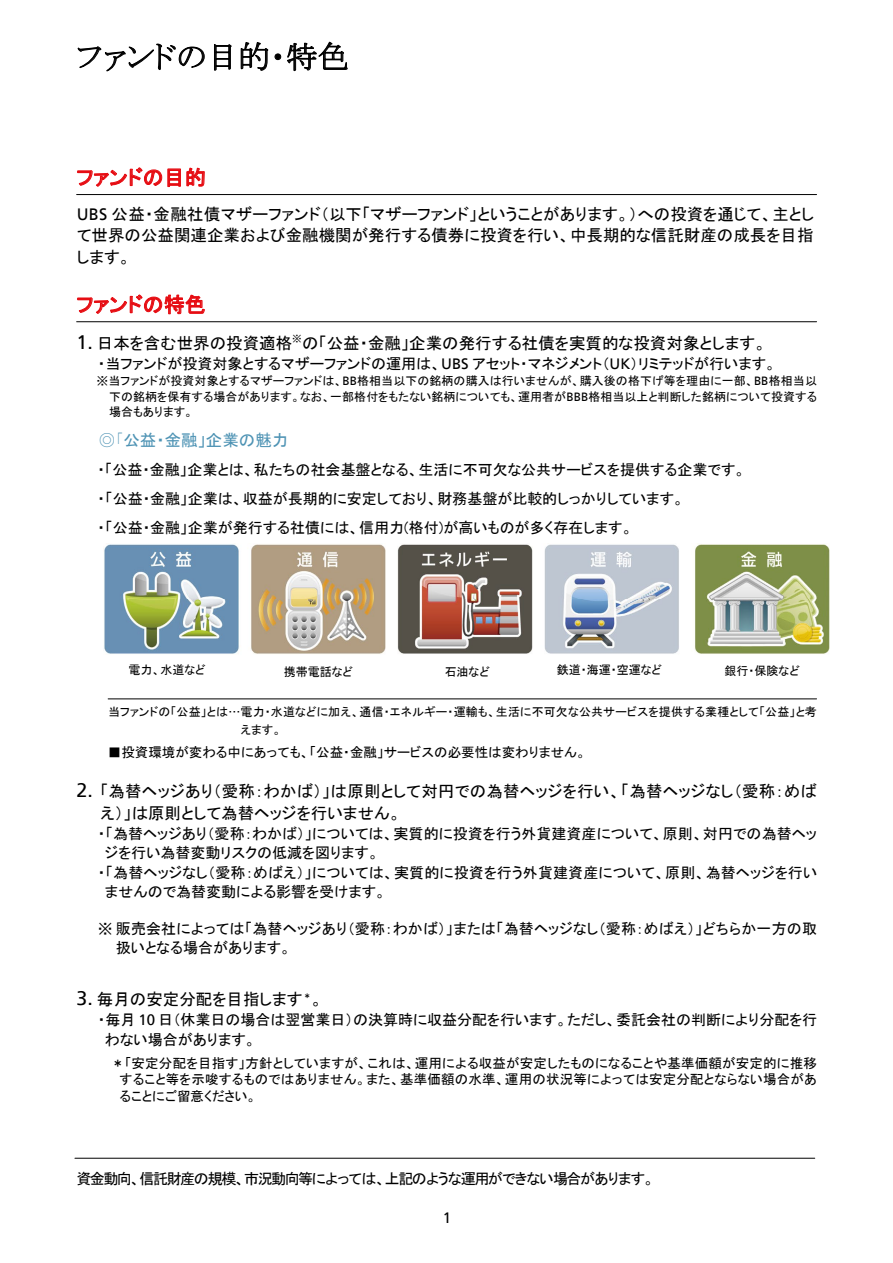
<style>
.page{position:relative;width:893px;height:1263px;background:#fff}
.page>*{position:absolute;margin:0;border:0;box-sizing:border-box;transform-origin:0 0}
.t1{font:31.5px "MS P Mincho";letter-spacing:.005em;color:#000}
.t2{font:21px "MS P Gothic";letter-spacing:.005em;color:#e60c12}
.t3{font:16.5px/21.5px "MS P Gothic";color:#000;text-align:justify}
.t4{font:16.5px "MS P Gothic";color:#4e93b4}
.t5{font:15px/29.1px "MS P Gothic";color:#000}
.t6{font:15px "MS P Gothic";letter-spacing:-.095em;color:#000}
.t7{font:15px "Frutiger 55 Roman";color:#000}
.t8{font:13.5px/16.5px "MS P Gothic";color:#000;text-align:justify}
.t9{font:12px/15.6px "MS P Gothic";letter-spacing:.005em;color:#000;text-align:justify}
.s1{font-family:"Frutiger 55 Roman"}
.s2{font-family:"Frutiger 55 Roman";font-size:19.5px}
.s3{font-family:"Frutiger LT Std";font-size:19.5px}
.s4{font-family:"MS P Mincho"}
</style>
<div class="page">
<svg style="left:78px;top:43px;width:127px;height:29px"></svg>
<svg style="left:214px;top:44px;width:17px;height:27px"></svg>
<svg style="left:241px;top:42px;width:27px;height:29px"></svg>
<svg style="left:274px;top:41px;width:74px;height:30px"></svg>
<svg style="left:77px;top:167px;width:104px;height:20px"></svg>
<svg style="left:187px;top:167px;width:18px;height:29px"></svg>
<svg style="left:77px;top:294px;width:128px;height:20px"></svg>
<img style="left:104px;top:544px;width:726px;height:110px">
<hr style="left:75px;top:1158px;width:740px;height:1px;background:#000">
<hr style="left:77px;top:321px;width:740px;height:1px;background:#000">
<hr style="left:77px;top:194px;width:740px;height:1px;background:#000">
<hr style="left:108px;top:699px;width:709px;height:1px;background:#000">
<h1 class="t1" style="left:77px;top:41px;width:274px">ファンドの目的・特色</h1>
<h2 class="t2" style="left:77px;top:167px;width:131px">ファンドの目的</h2>
<p class="t3" style="left:77px;top:203px;width:739px"><span class="s1">UBS</span> 公益・金融社債マザーファンド（以下「マザーファンド」ということがあります。）への投資を通じて、主として世界の公益関連企業および金融機関が発行する債券に投資を行い、中長期的な信託財産の成長を目指します。</p>
<h2 class="t2" style="left:77px;top:294px;width:131px">ファンドの特色</h2>
<p class="t3" style="left:77px;top:332px;width:691px"><span class="s2">1</span><span class="s3">.</span> 日本を含む世界の投資適格<sup>※</sup>の「公益・金融」企業の発行する社債を実質的な投資対象とします。</p>
<p class="t5" style="left:98px;top:349px;width:680px">・当ファンドが投資対象とするマザーファンドの運用は、<span class="s1">UBS</span> アセット・マネジメント（<span class="s1">UK</span>）リミテッドが行います。</p>
<p class="t9" style="left:109px;top:373px;width:709px;text-indent:-13px">※当ファンドが投資対象とするマザーファンドは、<span class="s1">BB</span>格相当以下の銘柄の購入は行いませんが、購入後の格下げ等を理由に一部、<span class="s1">BB</span>格相当以下の銘柄を保有する場合があります。なお、一部格付をもたない銘柄についても、運用者が<span class="s1">BBB</span>格相当以上と判断した銘柄について投資する場合もあります。</p>
<p class="t4" style="left:99px;top:431px;width:191px"><span class="s4">◎「</span>公益・金融」企業の魅力</p>
<p class="t5" style="left:97px;top:455px;width:649px">・「公益・金融」企業とは、私たちの社会基盤となる、生活に不可欠な公共サービスを提供する企業です。・「公益・金融」企業は、収益が長期的に安定しており、財務基盤が比較的しっかりしています。<br>・「公益・金融」企業が発行する社債には、信用力(格付)が高いものが多く存在します。</p>
<p class="t9" style="left:128px;top:662px;width:79px">電力、水道など</p>
<p class="t9" style="left:284px;top:664px;width:71px">携帯電話など</p>
<p class="t9" style="left:445px;top:664px;width:47px">石油など</p>
<p class="t9" style="left:557px;top:662px;width:107px">鉄道・海運・空運など</p>
<p class="t9" style="left:725px;top:662px;width:77px">銀行・保険など</p>
<p class="t9" style="left:240px;top:702px;width:578px;line-height:18px;text-indent:-132px">当ファンドの「公益」とは…電力・水道などに加え、通信・エネルギー・運輸も、生活に不可欠な公共サービスを提供する業種として「公益」と考えます。</p>
<p class="t8" style="left:108px;top:743px;width:480px">■投資環境が変わる中にあっても、「公益・金融」サービスの必要性は変わりません。</p>
<p class="t3" style="left:100px;top:781px;width:718px;text-indent:-24px"><span class="s2">2</span><span class="s3">.</span> 「為替ヘッジあり（愛称：わかば）」は原則として対円での為替ヘッジを行い、「為替ヘッジなし（愛称：めばえ）」は原則として為替ヘッジを行いません。</p>
<p class="t5" style="left:98px;top:819px;width:720px">・「為替ヘッジあり（愛称：わかば）」については、実質的に投資を行う外貨建資産について、原則、対円での為替ヘッ</p>
<p class="t5" style="left:105px;top:838px;width:276px">ジを行い為替変動リスクの低減を図ります。</p>
<p class="t5" style="left:98px;top:858px;width:721px">・「為替ヘッジなし（愛称：めばえ）」については、実質的に投資を行う外貨建資産について、原則、為替ヘッジを行い</p>
<p class="t5" style="left:105px;top:877px;width:283px">ませんので為替変動による影響を受けます。</p>
<p class="t5" style="left:116px;top:919px;width:703px;line-height:19.5px;text-indent:-18px">※ 販売会社によっては「為替ヘッジあり（愛称：わかば）」または「為替ヘッジなし（愛称：めばえ）」どちらか一方の取扱いとなる場合があります。</p>
<p class="t3" style="left:77px;top:989px;width:248px"><span class="s2">3</span><span class="s3">.</span> 毎月の安定分配を目指します<sup>＊</sup>。</p>
<p class="t5" style="left:105px;top:1010px;width:714px;line-height:19.5px;text-indent:-7px">・毎月 <span class="s1">10</span> 日（休業日の場合は翌営業日）の決算時に収益分配を行います。ただし、委託会社の判断により分配を行わない場合があります。</p>
<p class="t8" style="left:120px;top:1055px;width:699px;text-indent:-9px">＊「安定分配を目指す」方針としていますが、これは、運用による収益が安定したものになることや基準価額が安定的に推移すること等を示唆するものではありません。また、基準価額の水準、運用の状況等によっては安定分配とならない場合があることにご留意ください。</p>
<p class="t6" style="left:76px;top:1171px;width:579px">資金動向、信託財産の規模、市況動向等によっては、上記のような運用ができない場合があります。</p>
<p class="t7" style="left:443px;top:1209px;width:10px">1</p>
</div>
